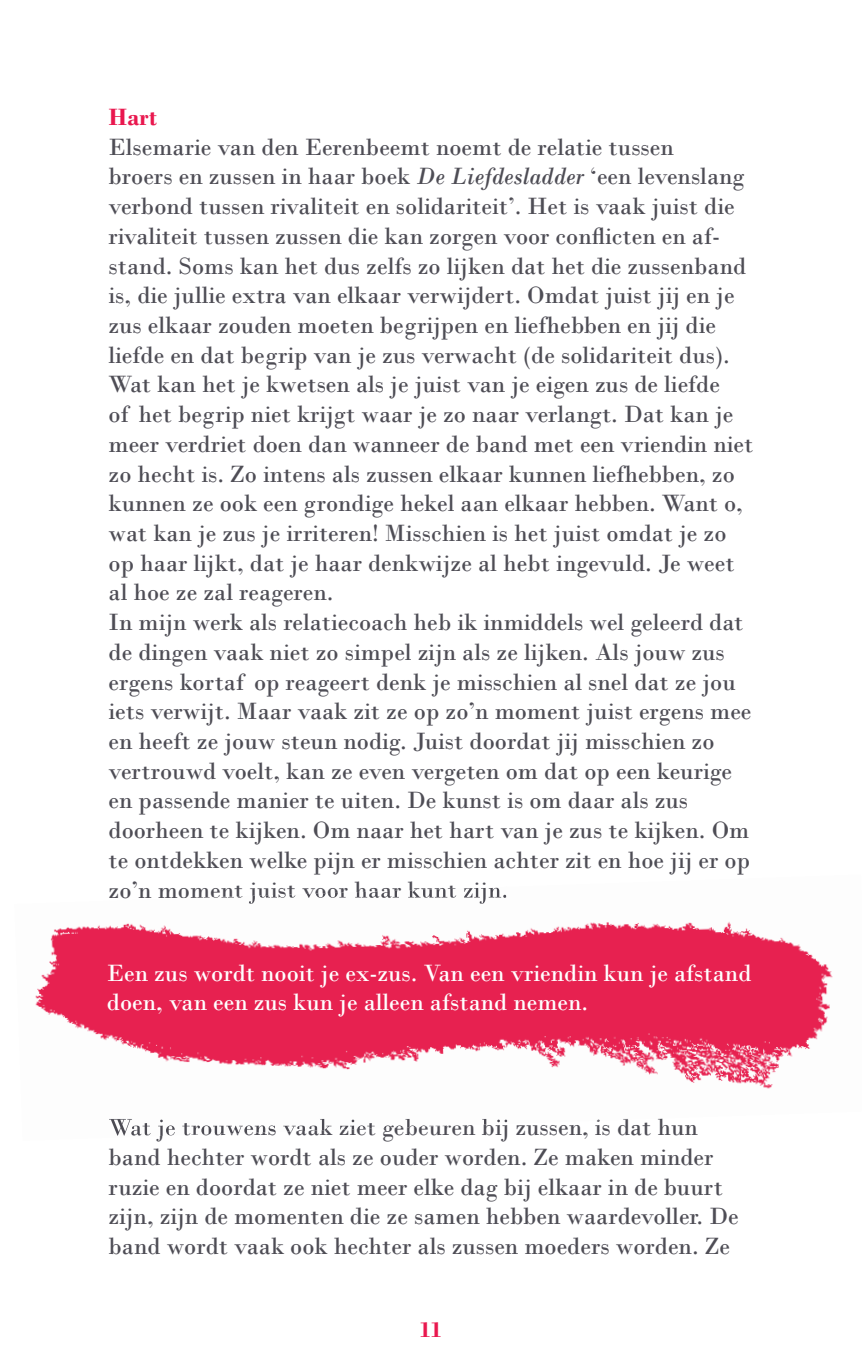
<style>
.page{position:relative;width:862px;height:1372px;background:#fff}
.page>*{position:absolute;margin:0;border:0;box-sizing:border-box;transform-origin:0 0}
.t1{font:24.75px/29.7px "Bodoni";color:#4e4d55}
.t2{font:24.75px/29.7px "Bodoni";color:#fff}
.t3{font:700 24.75px "Bodoni";color:#e9174e}
.t4{font:700 22.5px "Bodoni";color:#e9174e}
.s1{font-style:italic}
</style>
<div class="page">
<img style="left:35px;top:896px;width:798px;height:193px">
<img style="left:109px;top:887px;width:397px;height:16px">
<img style="left:109px;top:1119px;width:519px;height:17px">
<p class="t3" style="left:108px;top:102px;width:50px">Hart</p>
<p class="t1" style="left:108px;top:132px;width:646px">Elsemarie van den Eerenbeemt noemt de relatie tussen<br>broers en zussen in haar boek <span class="s1">De Liefdesladder</span> ‘een levenslang verbond tussen rivaliteit en solidariteit’. Het is vaak juist die rivaliteit tussen zussen die kan zorgen voor conflicten en af&shy;stand. Soms kan het dus zelfs zo lijken dat het die zussenband is, die jullie extra van elkaar verwijdert. Omdat juist jij en je zus elkaar zouden moeten begrijpen en liefhebben en jij die liefde en dat begrip van je zus verwacht (de solidariteit dus).<br>Wat kan het je kwetsen als je juist van je eigen zus de liefde<br>of het begrip niet krijgt waar je zo naar verlangt. Dat kan je meer verdriet doen dan wanneer de band met een vriendin niet zo hecht is. Zo intens als zussen elkaar kunnen liefhebben, zo kunnen ze ook een grondige hekel aan elkaar hebben. Want o, wat kan je zus je irriteren! Misschien is het juist omdat je zo op haar lijkt, dat je haar denkwijze al hebt ingevuld. Je weet al hoe ze zal reageren.<br>In mijn werk als relatiecoach heb ik inmiddels wel geleerd dat de dingen vaak niet zo simpel zijn als ze lijken. Als jouw zus ergens kortaf op reageert denk je misschien al snel dat ze jou iets verwijt. Maar vaak zit ze op zo’n moment juist ergens mee en heeft ze jouw steun nodig. Juist doordat jij misschien zo vertrouwd voelt, kan ze even vergeten om dat op een keurige en passende manier te uiten. De kunst is om daar als zus doorheen te kijken. Om naar het hart van je zus te kijken. Om te ontdekken welke pijn er misschien achter zit en hoe jij er op zo’n moment juist voor haar kunt zijn.</p>
<p class="t2" style="left:107px;top:957px;width:645px">Een zus wordt nooit je ex-zus. Van een vriendin kun je afstand doen, van een zus kun je alleen afstand nemen.</p>
<p class="t1" style="left:108px;top:1112px;width:631px">Wat je trouwens vaak ziet gebeuren bij zussen, is dat hun band hechter wordt als ze ouder worden. Ze maken minder ruzie en doordat ze niet meer elke dag bij elkaar in de buurt zijn, zijn de momenten die ze samen hebben waardevoller. De band wordt vaak ook hechter als zussen moeders worden. Ze</p>
<p class="t4" style="left:419px;top:1316px;width:24px">11</p>
</div>
